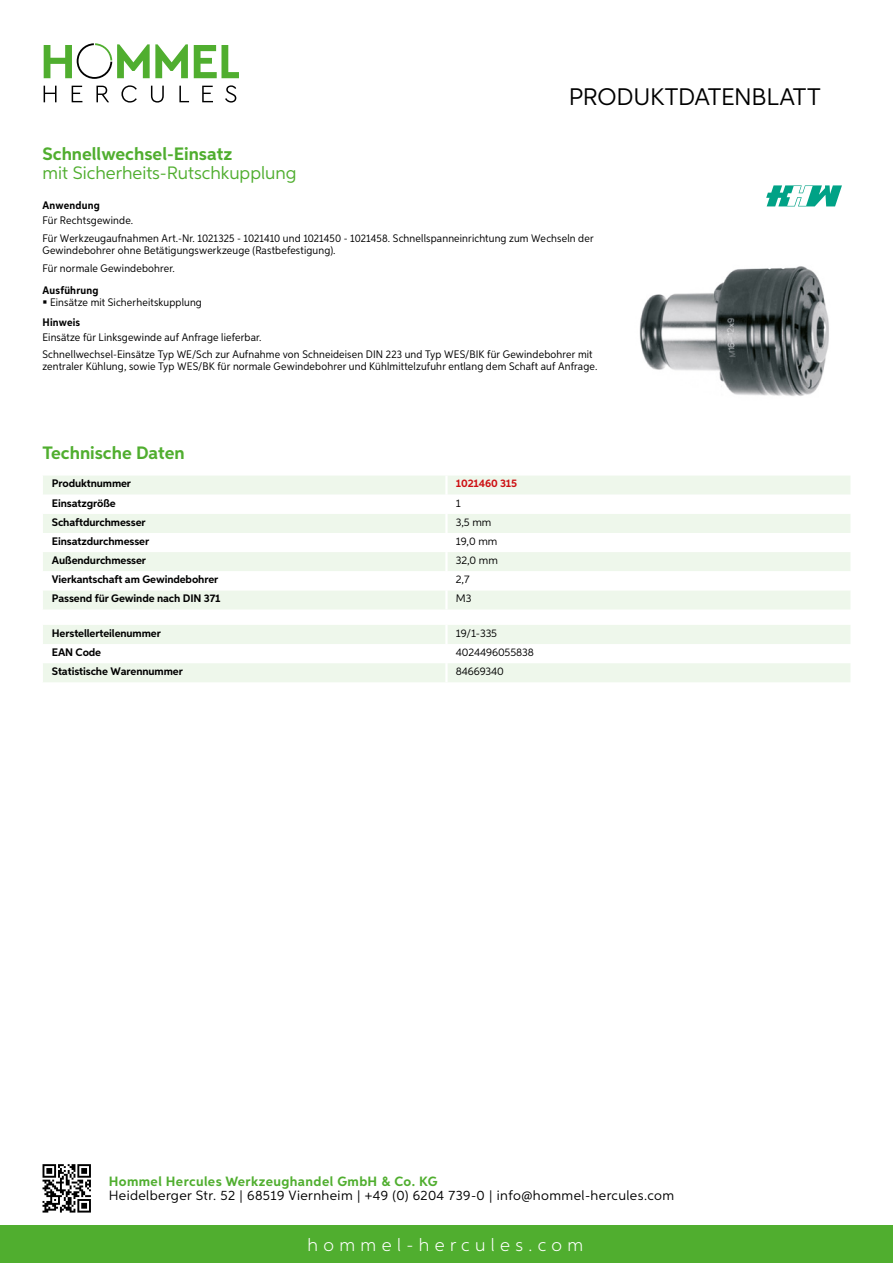
<style>
.page{position:relative;width:893px;height:1263px;background:#fff}
.page>*{position:absolute;margin:0;border:0;box-sizing:border-box;transform-origin:0 0}
.t1{font:24px "Aspira";letter-spacing:-.01em;color:#000}
.t2{font:700 18px "Aspira";color:#50ae2f}
.t3{font:18px "Aspira";color:#50ae2f}
.t4{font:300 18px "Aspira";letter-spacing:.3em;color:#fff}
.t5{font:13.5px "Aspira";letter-spacing:.03em;color:#000}
.t6{font:700 13.5px "Aspira";letter-spacing:.03em;color:#50ae2f}
.t7{font:10.95px/17.5px "Aspira Nar";letter-spacing:.015em;color:#000}
.t8{font:700 10.95px "Aspira";letter-spacing:-.01em;color:#000}
.t9{font:10.95px "Aspira";letter-spacing:-.01em;color:#000}
.t10{font:700 10.95px "Aspira Nar";letter-spacing:.02em;color:#000}
.t11{font:700 10.95px "Aspira";letter-spacing:-.01em;color:#cd1013}
</style>
<div class="page">
<div style="left:0;top:1226px;width:893px;height:37px;background:#50ae2f"></div>
<svg style="left:43px;top:1164px;width:48px;height:48px"></svg>
<svg style="left:194px;top:45px;width:45px;height:33px"></svg>
<svg style="left:44px;top:43px;width:144px;height:36px"></svg>
<svg style="left:44px;top:86px;width:13px;height:16px"></svg>
<svg style="left:72px;top:86px;width:10px;height:16px"></svg>
<svg style="left:96px;top:86px;width:13px;height:16px"></svg>
<svg style="left:121px;top:85px;width:16px;height:18px"></svg>
<svg style="left:151px;top:86px;width:13px;height:17px"></svg>
<svg style="left:179px;top:86px;width:10px;height:16px"></svg>
<svg style="left:202px;top:86px;width:11px;height:16px"></svg>
<svg style="left:225px;top:85px;width:11px;height:18px"></svg>
<div style="left:43px;top:476px;width:807px;height:133px;background:#eef7eb"></div>
<svg style="left:43px;top:495px;width:807px;height:95px"></svg>
<hr style="left:445px;top:475px;width:3px;height:20px;background:#fff">
<hr style="left:445px;top:495px;width:3px;height:19px;background:#fff">
<hr style="left:445px;top:514px;width:3px;height:19px;background:#fff">
<hr style="left:445px;top:533px;width:3px;height:19px;background:#fff">
<hr style="left:445px;top:552px;width:3px;height:19px;background:#fff">
<hr style="left:445px;top:571px;width:3px;height:19px;background:#fff">
<hr style="left:445px;top:590px;width:3px;height:19px;background:#fff">
<svg style="left:43px;top:625px;width:807px;height:57px"></svg>
<hr style="left:445px;top:663px;width:3px;height:19px;background:#fff">
<img style="left:639px;top:266px;width:190px;height:130px">
<svg style="left:766px;top:185px;width:76px;height:21px"></svg>
<h1 class="t1" style="left:569px;top:82px;width:253px">Produktdatenblatt</h1>
<h2 class="t2" style="left:43px;top:142px;width:191px">Schnellwechsel-Einsatz</h2>
<h2 class="t3" style="left:43px;top:162px;width:256px">mit Sicherheits-Rutschkupplung</h2>
<p class="t10" style="left:43px;top:199px;width:59px">Anwendung</p>
<p class="t7" style="left:43px;top:212px;width:553px">Für Rechtsgewinde.<br>Für Werkzeugaufnahmen Art.-Nr. 1021325 - 1021410 und 1021450 - 1021458. Schnellspanneinrichtung zum Wechseln der</p>
<p class="t7" style="left:43px;top:241px;width:294px">Gewindebohrer ohne Betätigungswerkzeuge (Rastbefestigung).<br>Für normale Gewindebohrer.</p>
<p class="t10" style="left:43px;top:283px;width:58px">Ausführung</p>
<p class="t7" style="left:50px;top:294px;width:153px">Einsätze mit Sicherheitskupplung</p>
<p class="t10" style="left:43px;top:315px;width:39px">Hinweis</p>
<p class="t7" style="left:43px;top:328px;width:552px">Einsätze für Linksgewinde auf Anfrage lieferbar.<br>Schnellwechsel-Einsätze Typ WE/Sch zur Aufnahme von Schneideisen DIN 223 und Typ WES/BIK für Gewindebohrer mit</p>
<p class="t7" style="left:43px;top:358px;width:556px">zentraler Kühlung, sowie Typ WES/BK für normale Gewindebohrer und Kühlmittelzufuhr entlang dem Schaft auf Anfrage.</p>
<h2 class="t2" style="left:43px;top:441px;width:144px">Technische Daten</h2>
<p class="t8" style="left:52px;top:477px;width:81px">Produktnummer</p>
<p class="t11" style="left:456px;top:477px;width:63px">1021460 315</p>
<p class="t8" style="left:52px;top:496px;width:65px">Einsatzgröße</p>
<p class="t9" style="left:456px;top:496px;width:7px">1</p>
<p class="t8" style="left:52px;top:515px;width:95px">Schaftdurchmesser</p>
<p class="t9" style="left:456px;top:515px;width:37px">3,5 mm</p>
<p class="t8" style="left:52px;top:534px;width:99px">Einsatzdurchmesser</p>
<p class="t9" style="left:456px;top:534px;width:43px">19,0 mm</p>
<p class="t8" style="left:52px;top:553px;width:96px">Außendurchmesser</p>
<p class="t9" style="left:456px;top:554px;width:44px">32,0 mm</p>
<p class="t8" style="left:52px;top:573px;width:168px">Vierkantschaft am Gewindebohrer</p>
<p class="t9" style="left:456px;top:573px;width:15px">2,7</p>
<p class="t8" style="left:52px;top:592px;width:170px">Passend für Gewinde nach DIN 371</p>
<p class="t9" style="left:456px;top:592px;width:17px">M3</p>
<p class="t8" style="left:52px;top:626px;width:111px">Herstellerteilenummer</p>
<p class="t9" style="left:456px;top:626px;width:43px">19/1-335</p>
<p class="t8" style="left:52px;top:645px;width:51px">EAN Code</p>
<p class="t9" style="left:456px;top:645px;width:79px">4024496055838</p>
<p class="t8" style="left:52px;top:665px;width:132px">Statistische Warennummer</p>
<p class="t9" style="left:456px;top:665px;width:50px">84669340</p>
<p class="t6" style="left:109px;top:1172px;width:330px">Hommel Hercules Werkzeughandel GmbH &amp; Co. KG</p>
<p class="t5" style="left:109px;top:1187px;width:567px">Heidelberger Str. 52 | 68519 Viernheim | +49 (0) 6204 739-0 | info@hommel-hercules.com</p>
<h2 class="t4" style="left:307px;top:1234px;width:277px">hommel-hercules.com</h2>
</div>
